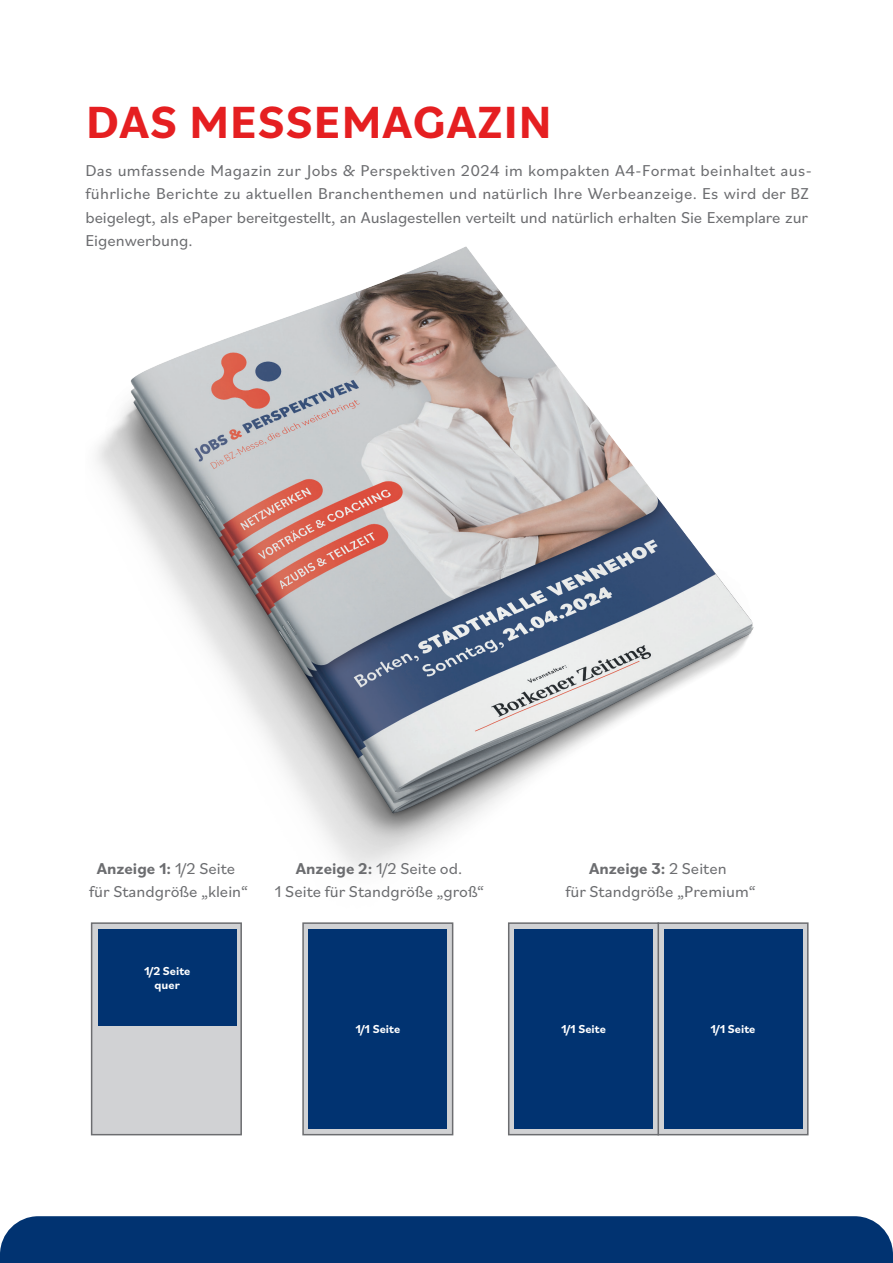
<style>
.page{position:relative;width:893px;height:1263px;background:#fff}
.page>*{position:absolute;margin:0;border:0;box-sizing:border-box;transform-origin:0 0}
.t1{font:700 47.25px "Bilo";letter-spacing:.02em;color:#e51f21}
.t2{font:16.5px/23.2px "Bilo";letter-spacing:.005em;color:#6c6d70;text-align:center}
.t3{font:700 12.15px/14.5px "Bilo";color:#fff;text-align:center}
.s1{font-weight:700}
</style>
<div class="page">
<img style="left:90px;top:246px;width:664px;height:697px">
<div style="left:91px;top:922px;width:151px;height:213px;background:#d1d2d4;border:2px solid #6c6d70"></div>
<div style="left:98px;top:929px;width:139px;height:96px;background:#013371"></div>
<div style="left:657px;top:922px;width:151px;height:213px;background:#d1d2d4;border:2px solid #6c6d70"></div>
<div style="left:664px;top:929px;width:138px;height:199px;background:#013371"></div>
<div style="left:508px;top:922px;width:151px;height:213px;background:#d1d2d4;border:2px solid #6c6d70"></div>
<div style="left:514px;top:929px;width:139px;height:199px;background:#013371"></div>
<div style="left:0;top:1216px;width:893px;height:47px;background:#013371"></div>
<div style="left:302px;top:922px;width:151px;height:213px;background:#d1d2d4;border:2px solid #6c6d70"></div>
<div style="left:309px;top:929px;width:138px;height:199px;background:#013371"></div>
<h1 class="t1" style="left:86px;top:89px;width:467px">DAS MESSEMAGAZIN</h1>
<p class="t2" style="left:85px;top:158px;width:728px;text-align:left">Das umfassende Magazin zur Jobs &amp; Perspektiven 2024 im kompakten A4-Format beinhaltet aus&shy;führliche Berichte zu aktuellen Branchenthemen und natürlich Ihre Werbeanzeige. Es wird der BZ beigelegt, als ePaper bereitgestellt, an Auslagestellen verteilt und natürlich erhalten Sie Exemplare zur Eigenwerbung.</p>
<p class="t2" style="left:89px;top:856px;width:161px"><span class="s1">Anzeige 1:</span> 1/2 Seite für Standgröße „klein“</p>
<p class="t3" style="left:144px;top:963px;width:48px">1/2 Seite quer</p>
<p class="t2" style="left:275px;top:856px;width:211px"><span class="s1">Anzeige 2:</span> 1/2 Seite od.<br>1 Seite für Standgröße „groß“</p>
<p class="t2" style="left:565px;top:856px;width:192px"><span class="s1">Anzeige 3:</span> 2 Seiten<br>für Standgröße „Premium“</p>
<p class="t3" style="left:355px;top:1022px;width:46px">1/1 Seite</p>
<p class="t3" style="left:561px;top:1022px;width:46px">1/1 Seite</p>
<p class="t3" style="left:711px;top:1022px;width:46px">1/1 Seite</p>
</div>
